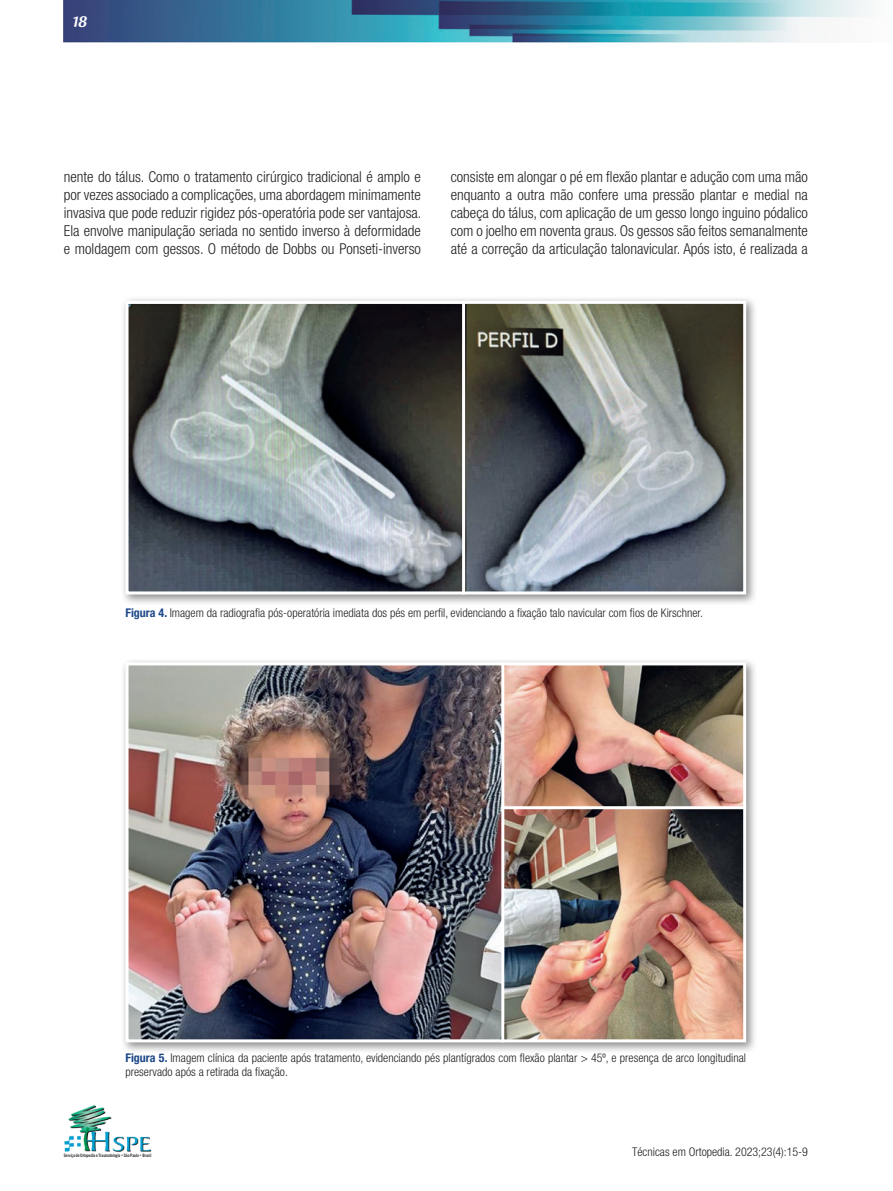
<style>
.page{position:relative;width:893px;height:1191px;background:#fff}
.page>*{position:absolute;margin:0;border:0;box-sizing:border-box;transform-origin:0 0}
.t1{font:300 condensed 15px/18px "Helvetica Neue";color:#231f20;text-align:justify}
.t2{font:600 15px "Raspoutine";color:#fff}
.t3{font:300 condensed 12px/14px "Helvetica Neue";color:#231f20}
.t4{font:700 4.5px "News Gothic BT";color:#231f20;scale:.8 1}
.s1{font-weight:700;color:#1c4788}
</style>
<div class="page">
<img style="left:64px;top:0;width:805px;height:43px">
<img style="left:64px;top:1105px;width:87px;height:47px">
<div style="left:120px;top:657px;width:637px;height:396px;background:#231f20;opacity:.5"></div>
<img style="left:130px;top:666px;width:612px;height:372px">
<div style="left:126px;top:662px;width:620px;height:380px;border:3px solid #fff"></div>
<hr style="left:501px;top:662px;width:3px;height:380px;background:#fff">
<hr style="left:501px;top:806px;width:245px;height:3px;background:#fff">
<div style="left:120px;top:296px;width:637px;height:310px;background:#231f20;opacity:.5"></div>
<img style="left:130px;top:305px;width:612px;height:285px">
<div style="left:126px;top:301px;width:620px;height:293px;border:3px solid #fff"></div>
<hr style="left:462px;top:301px;width:3px;height:293px;background:#fff">
<p class="t2" style="left:72px;top:14px;width:16px">18</p>
<p class="t1" style="left:64px;top:168px;width:359px">nente do tálus. Como o tratamento cirúrgico tradicional é amplo e por vezes associado a complicações, uma abordagem minimamente invasiva que pode reduzir rigidez pós-operatória pode ser vantajosa.<br>Ela envolve manipulação seriada no sentido inverso à deformidade e moldagem com gessos. O método de Dobbs ou Ponseti-inverso</p>
<p class="t1" style="left:451px;top:168px;width:359px">consiste em alongar o pé em flexão plantar e adução com uma mão enquanto a outra mão confere uma pressão plantar e medial na cabeça do tálus, com aplicação de um gesso longo inguino pódalico com o joelho em noventa graus. Os gessos são feitos semanalmente até a correção da articulação talonavicular. Após isto, é realizada a</p>
<p class="t3" style="left:126px;top:605px;width:579px"><span class="s1">Figura 4.</span> Imagem da radiografia pós-operatória imediata dos pés em perfil, evidenciando a fixação talo navicular com fios de Kirschner.</p>
<p class="t3" style="left:126px;top:1050px;width:622px"><span class="s1">Figura 5.</span> Imagem clínica da paciente após tratamento, evidenciando pés plantígrados com flexão plantar &gt; 45º, e presença de arco longitudinal preservado após a retirada da fixação.</p>
<p class="t4" style="left:64px;top:1152px;width:111px">Serviço de Ortopedia e Traumatologia • São Paulo • Brasil</p>
<p class="t3" style="left:632px;top:1145px;width:177px">Técnicas em Ortopedia. 2023;23(4):15-9</p>
</div>
